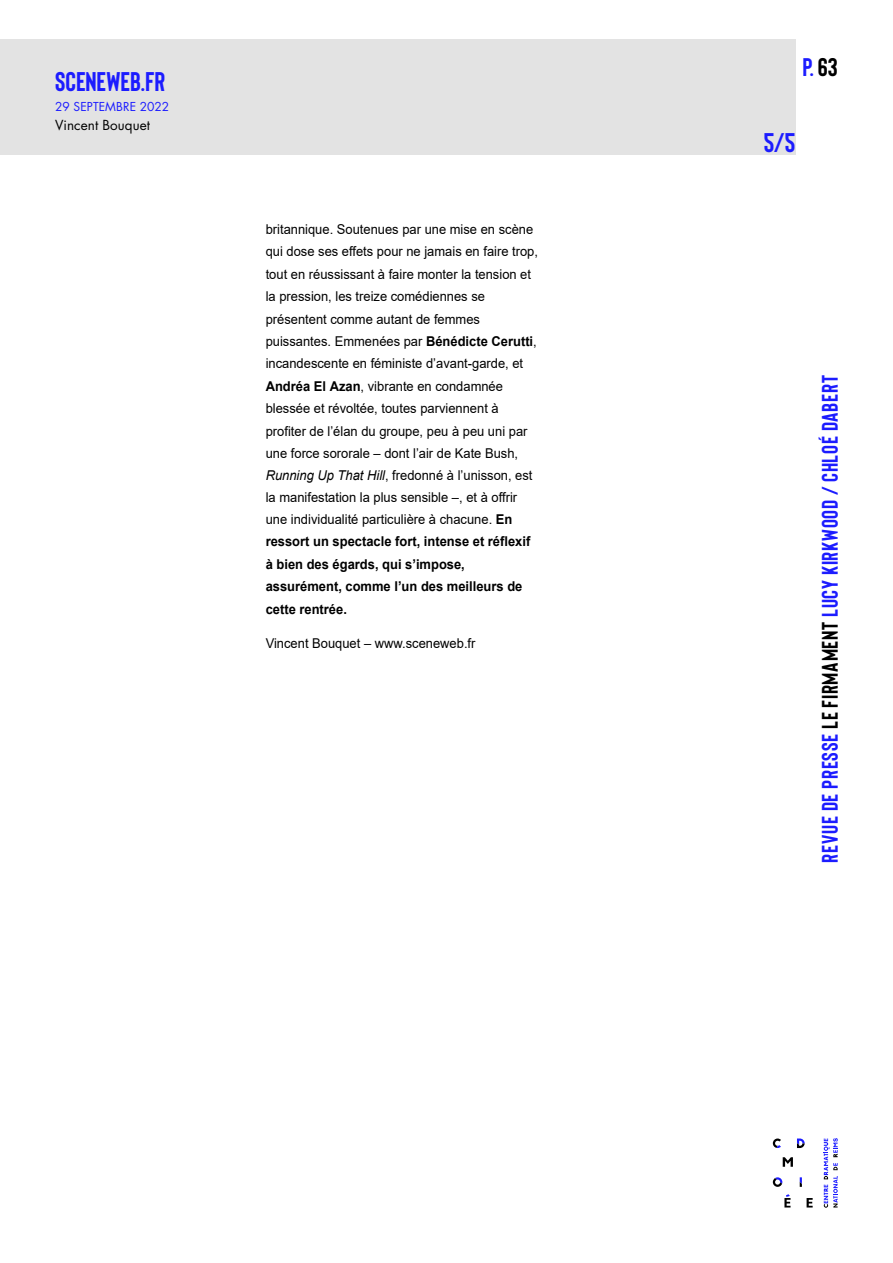
<style>
.page{position:relative;width:893px;height:1263px;background:#fff}
.page>*{position:absolute;margin:0;border:0;box-sizing:border-box;transform-origin:0 0}
.t1{font:700 27px "Bison";color:#1c1cff}
.t2{font:700 25.5px "Bison";color:#1c1cff}
.t3{font:700 22.5px "Bison";letter-spacing:.03em;color:#1c1cff}
.t4{font:13.5px/22.4px "Arial";color:#000;scale:.96 1}
.t5{font:13.5px "Futura Std";letter-spacing:.005em;color:#000}
.t6{font:12px "Futura Std";letter-spacing:.005em;color:#1c1cff}
.s1{font-weight:700}
.s2{font-style:italic}
.s3{color:#000}
</style>
<div class="page">
<svg style="left:784px;top:1194px;width:6px;height:13px"></svg>
<svg style="left:807px;top:1198px;width:6px;height:9px"></svg>
<svg style="left:773px;top:1138px;width:8px;height:10px"></svg>
<svg style="left:797px;top:1138px;width:8px;height:10px"></svg>
<svg style="left:783px;top:1157px;width:10px;height:10px"></svg>
<svg style="left:800px;top:1177px;width:2px;height:10px"></svg>
<svg style="left:773px;top:1177px;width:9px;height:10px"></svg>
<svg style="left:824px;top:1138px;width:14px;height:70px"></svg>
<div style="left:0;top:39px;width:795px;height:115px;background:#e3e3e3"></div>
<h1 class="t1" style="left:55px;top:65px;width:112px">SCENEWEB.FR</h1>
<p class="t6" style="left:55px;top:99px;width:115px">29 SEPTEMBRE 2022</p>
<p class="t5" style="left:55px;top:117px;width:96px">Vincent Bouquet</p>
<p class="t4" style="left:266px;top:218px;width:285px">britannique. Soutenues par une mise en scène qui dose ses effets pour ne jamais en faire trop, tout en réussissant à faire monter la tension et la pression, les treize comédiennes se présentent comme autant de femmes puissantes. Emmenées par <span class="s1">Bénédicte Cerutti</span>, incandescente en féministe d’avant-garde, et <span class="s1">Andréa El Azan</span>, vibrante en condamnée blessée et révoltée, toutes parviennent à profiter de l’élan du groupe, peu à peu uni par une force sororale – dont l’air de Kate Bush, <span class="s2">Running Up That Hill</span>, fredonné à l’unisson, est la manifestation la plus sensible –, et à offrir une individualité particulière à chacune. <span class="s1">En ressort un spectacle fort, intense et réflexif à bien des égards, qui s’impose, assurément, comme l’un des meilleurs de cette rentrée.</span></p>
<p class="t4" style="left:266px;top:632px;width:220px">Vincent Bouquet – www.sceneweb.fr</p>
<h2 class="t2" style="left:802px;top:51px;width:37px">p. <span class="s3">63</span></h2>
<h1 class="t1" style="left:764px;top:125px;width:33px">5/5</h1>
<h3 class="t3" style="left:816px;top:863px;width:489px;rotate:-90deg">revue de presse <span class="s3">le firmament</span> lucy kirkwood / Chloé Dabert</h3>
</div>
